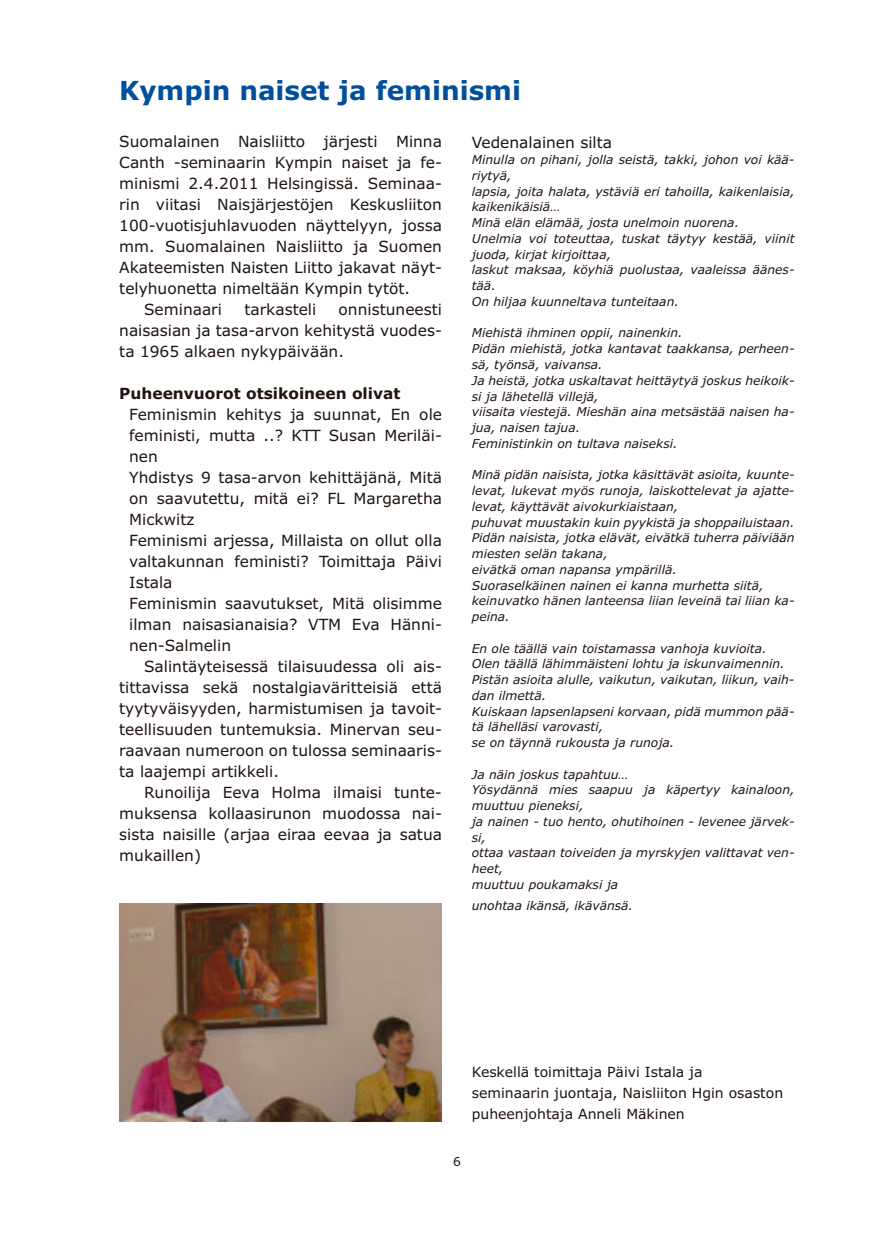
<style>
.page{position:relative;width:874px;height:1241px;background:#fff}
.page>*{position:absolute;margin:0;border:0;box-sizing:border-box;transform-origin:0 0}
.t1{font:700 26.25px "Verdana";color:#004e9c}
.t2{font:15.4px/21px "Verdana";color:#1f1410;text-align:justify}
.t3{font:700 15.4px "Verdana";color:#1f1410}
.t4{font:14px/21px "Verdana";color:#1f1410}
.t5{font:italic 12.25px/15.8px "Verdana";color:#1f1410}
.t6{font:12.25px "Verdana";color:#1f1410}
</style>
<div class="page">
<img style="left:119px;top:903px;width:323px;height:218px">
<h1 class="t1" style="left:119px;top:80px;width:403px">Kympin naiset ja feminismi</h1>
<p class="t2" style="left:119px;top:132px;width:324px">Suomalainen Naisliitto järjesti Minna</p>
<p class="t2" style="left:119px;top:153px;width:324px">Canth -seminaarin Kympin naiset ja fe-</p>
<p class="t2" style="left:119px;top:174px;width:324px">minismi 2.4.2011 Helsingissä. Seminaa-</p>
<p class="t2" style="left:119px;top:195px;width:324px">rin viitasi Naisjärjestöjen Keskusliiton</p>
<p class="t2" style="left:119px;top:216px;width:324px">100-vuotisjuhlavuoden näyttelyyn, jossa</p>
<p class="t2" style="left:119px;top:237px;width:324px">mm. Suomalainen Naisliitto ja Suomen</p>
<p class="t2" style="left:119px;top:258px;width:324px">Akateemisten Naisten Liitto jakavat näyt-</p>
<p class="t2" style="left:119px;top:279px;width:292px">telyhuonetta nimeltään Kympin tytöt.</p>
<p class="t2" style="left:144px;top:300px;width:79px">Seminaari</p>
<p class="t2" style="left:244px;top:300px;width:73px">tarkasteli</p>
<p class="t2" style="left:471px;top:134px;width:142px">Vedenalainen silta</p>
<p class="t5" style="left:471px;top:153px;width:324px">Minulla on pihani, jolla seistä, takki, johon voi kää&shy;riytyä,<br>lapsia, joita halata, ystäviä eri tahoilla, kaikenlaisia, kaikenikäisiä…<br>Minä elän elämää, josta unelmoin nuorena.<br>Unelmia voi toteuttaa, tuskat täytyy kestää, viinit juoda, kirjat kirjoittaa,<br>laskut maksaa, köyhiä puolustaa, vaaleissa äänes&shy;tää.<br>On hiljaa kuunneltava tunteitaan.</p>
<p class="t5" style="left:471px;top:326px;width:324px">Miehistä ihminen oppii, nainenkin.<br>Pidän miehistä, jotka kantavat taakkansa, perheen&shy;sä, työnsä, vaivansa.<br>Ja heistä, jotka uskaltavat heittäytyä joskus heikoik&shy;si ja lähetellä villejä,<br>viisaita viestejä. Mieshän aina metsästää naisen ha&shy;jua, naisen tajua.<br>Feministinkin on tultava naiseksi.</p>
<p class="t5" style="left:471px;top:468px;width:324px">Minä pidän naisista, jotka käsittävät asioita, kuunte&shy;levat, lukevat myös runoja, laiskottelevat ja ajatte&shy;levat, käyttävät aivokurkiaistaan,<br>puhuvat muustakin kuin pyykistä ja shoppailuistaan.<br>Pidän naisista, jotka elävät, eivätkä tuherra päiviään miesten selän takana,<br>eivätkä oman napansa ympärillä.<br>Suoraselkäinen nainen ei kanna murhetta siitä, keinuvatko hänen lanteensa liian leveinä tai liian ka&shy;peina.</p>
<p class="t5" style="left:471px;top:641px;width:324px">En ole täällä vain toistamassa vanhoja kuvioita.<br>Olen täällä lähimmäisteni lohtu ja iskunvaimennin.<br>Pistän asioita alulle, vaikutun, vaikutan, liikun, vaih&shy;dan ilmettä.<br>Kuiskaan lapsenlapseni korvaan, pidä mummon pää&shy;tä lähelläsi varovasti,<br>se on täynnä rukousta ja runoja.</p>
<p class="t5" style="left:471px;top:767px;width:324px">Ja näin joskus tapahtuu…<br>Yösydännä mies saapuu ja käpertyy kainaloon, muuttuu pieneksi,<br>ja nainen - tuo hento, ohutihoinen - levenee järvek&shy;si,<br>ottaa vastaan toiveiden ja myrskyjen valittavat ven&shy;heet,<br>muuttuu poukamaksi ja</p>
<p class="t5" style="left:471px;top:898px;width:163px">unohtaa ikänsä, ikävänsä.</p>
<p class="t2" style="left:119px;top:300px;width:324px;text-indent:219px">onnistuneesti naisasian ja tasa-arvon kehitystä vuodes&shy;ta 1965 alkaen nykypäivään.</p>
<p class="t3" style="left:119px;top:387px;width:282px">Puheenvuorot otsikoineen olivat</p>
<p class="t2" style="left:129px;top:405px;width:314px;text-align:left">Feminismin kehitys ja suunnat, En ole feministi, mutta ..? KTT Susan Meriläi&shy;nen<br>Yhdistys 9 tasa-arvon kehittäjänä, Mitä on saavutettu, mitä ei? FL Margaretha<br>Mickwitz<br>Feminismi arjessa, Millaista on ollut olla valtakunnan feministi? Toimittaja Päivi<br>Istala<br>Feminismin saavutukset, Mitä olisimme ilman naisasianaisia? VTM Eva Hänni&shy;nen-Salmelin</p>
<p class="t2" style="left:119px;top:657px;width:324px;text-indent:25px">Salintäyteisessä tilaisuudessa oli ais&shy;tittavissa sekä nostalgiaväritteisiä että tyytyväisyyden, harmistumisen ja tavoit&shy;teellisuuden tuntemuksia. Minervan seu&shy;raavaan numeroon on tulossa seminaaris&shy;ta laajempi artikkeli.</p>
<p class="t2" style="left:119px;top:783px;width:324px;text-indent:25px">Runoilija Eeva Holma ilmaisi tunte&shy;muksensa kollaasirunon muodossa nai&shy;sista naisille (arjaa eiraa eevaa ja satua mukaillen)</p>
<p class="t4" style="left:471px;top:1062px;width:313px">Keskellä toimittaja Päivi Istala ja seminaarin juontaja, Naisliiton Hgin osaston puheenjohtaja Anneli Mäkinen</p>
<p class="t6" style="left:453px;top:1157px;width:9px">6</p>
</div>
